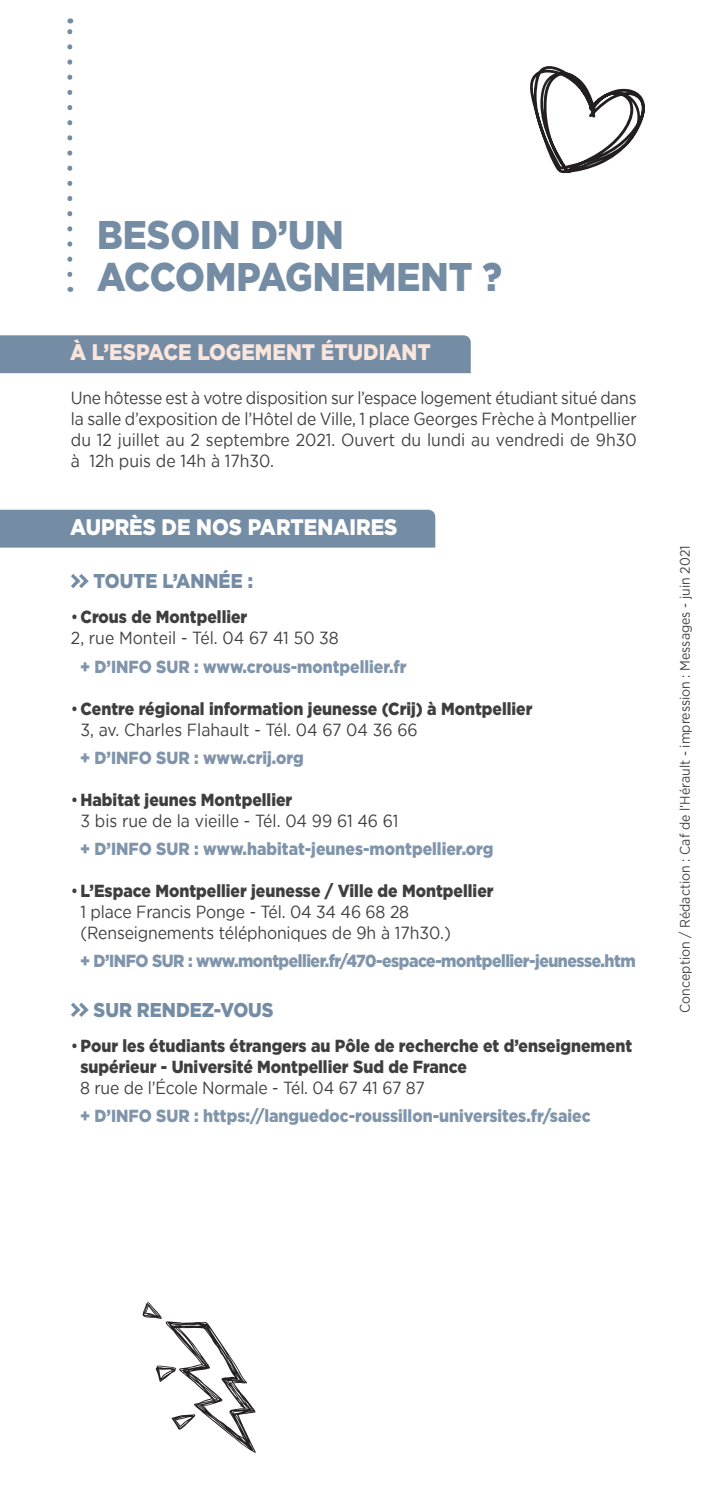
<style>
.page{position:relative;width:709px;height:1489px;background:#fff}
.page>*{position:absolute;margin:0;border:0;box-sizing:border-box;transform-origin:0 0}
.t1{font:900 40px/42.5px "Gotham";color:#758ca5;scale:.9 1}
.t2{font:900 22.5px "Gotham";color:#f9e5dc;scale:.9 1}
.t3{font:900 22.5px "Gotham";color:#fff;scale:.9 1}
.t4{font:900 20px "Gotham";color:#758ca5;scale:.9 1}
.t5{font:17.5px/21px "Gotham";letter-spacing:-.01em;color:#3e3e3f;scale:.9 1}
.t6{font:17.5px/21px "Gotham";letter-spacing:-.01em;color:#3e3e3f;text-align:justify;scale:.89 1}
.t7{font:900 17.5px/21px "Gotham";color:#3e3e3f;scale:.9 1}
.t8{font:900 17.5px "Gotham";color:#8095ab;scale:.9 1}
.t9{font:900 17.5px "Gotham";letter-spacing:-.03em;color:#8095ab;scale:.9 1}
.t10{font:13.75px "Gotham";color:#3e3e3f;scale:.9 1}
.s1{font-weight:900}
.s2{font-weight:400}
</style>
<div class="page">
<svg style="left:67px;top:18px;width:5px;height:256px"></svg>
<svg style="left:71px;top:574px;width:18px;height:14px"></svg>
<svg style="left:71px;top:1002px;width:18px;height:14px"></svg>
<div style="left:0;top:335px;width:471px;height:38px;background:#758ca5"></div>
<div style="left:0;top:509px;width:435px;height:38px;background:#758ca5"></div>
<svg style="left:530px;top:66px;width:115px;height:107px"></svg>
<svg style="left:142px;top:1302px;width:114px;height:151px"></svg>
<h1 class="t1" style="left:97px;top:213px;width:451px">BESOIN D’UN<br>ACCOMPAGNEMENT ?</h1>
<p class="t2" style="left:70px;top:337px;width:402px">À L’ESPACE LOGEMENT ÉTUDIANT</p>
<p class="t6" style="left:71px;top:387px;width:637px">Une hôtesse est à votre disposition sur l’espace logement étudiant situé dans la salle d’exposition de l’Hôtel de Ville, 1 place Georges Frèche à Montpellier du 12 juillet au 2 septembre 2021. Ouvert du lundi au vendredi de 9h30 à 12h puis de 14h à 17h30.</p>
<p class="t3" style="left:70px;top:511px;width:365px">AUPRÈS DE NOS PARTENAIRES</p>
<p class="t4" style="left:94px;top:567px;width:178px">TOUTE L’ANNÉE :</p>
<p class="t5" style="left:71px;top:606px;width:299px">• <span class="s1">Crous de Montpellier<br></span>2, rue Monteil - Tél. 04 67 41 50 38</p>
<p class="t8" style="left:80px;top:654px;width:364px">+ D’INFO SUR : www.crous-montpellier.fr</p>
<p class="t7" style="left:80px;top:697px;width:504px;text-indent:-10px"><span class="s2">•</span> Centre régional information jeunesse (Crij) à Montpellier<br><span class="s2">3, av. Charles Flahault - Tél. 04 67 04 36 66</span></p>
<p class="t8" style="left:80px;top:745px;width:250px">+ D’INFO SUR : www.crij.org</p>
<p class="t5" style="left:80px;top:788px;width:355px;text-indent:-10px">• <span class="s1">Habitat jeunes Montpellier<br></span>3 bis rue de la vieille - Tél. 04 99 61 46 61</p>
<p class="t8" style="left:80px;top:836px;width:460px">+ D’INFO SUR : www.habitat-jeunes-montpellier.org</p>
<p class="t5" style="left:80px;top:879px;width:460px;text-indent:-10px">• <span class="s1">L’Espace Montpellier jeunesse / Ville de Montpellier<br></span>1 place Francis Ponge - Tél. 04 34 46 68 28 (Renseignements téléphoniques de 9h à 17h30.)</p>
<p class="t9" style="left:80px;top:948px;width:619px">+ D’INFO SUR : www.montpellier.fr/470-espace-montpellier-jeunesse.htm</p>
<p class="t4" style="left:94px;top:996px;width:202px">SUR RENDEZ-VOUS</p>
<p class="t7" style="left:80px;top:1035px;width:614px;text-indent:-10px"><span class="s2">•</span> Pour les étudiants étrangers au Pôle de recherche et d’enseignement supérieur - Université Montpellier Sud de France</p>
<p class="t5" style="left:80px;top:1077px;width:384px">8 rue de l’École Normale - Tél. 04 67 41 67 87</p>
<p class="t8" style="left:80px;top:1103px;width:569px">+ D’INFO SUR : https://languedoc-roussillon-universites.fr/saiec</p>
<p class="t10" style="left:676px;top:1012px;width:520px;rotate:-90deg">Conception / Rédaction : Caf de l’Hérault - impression : Messages - juin 2021</p>
</div>
